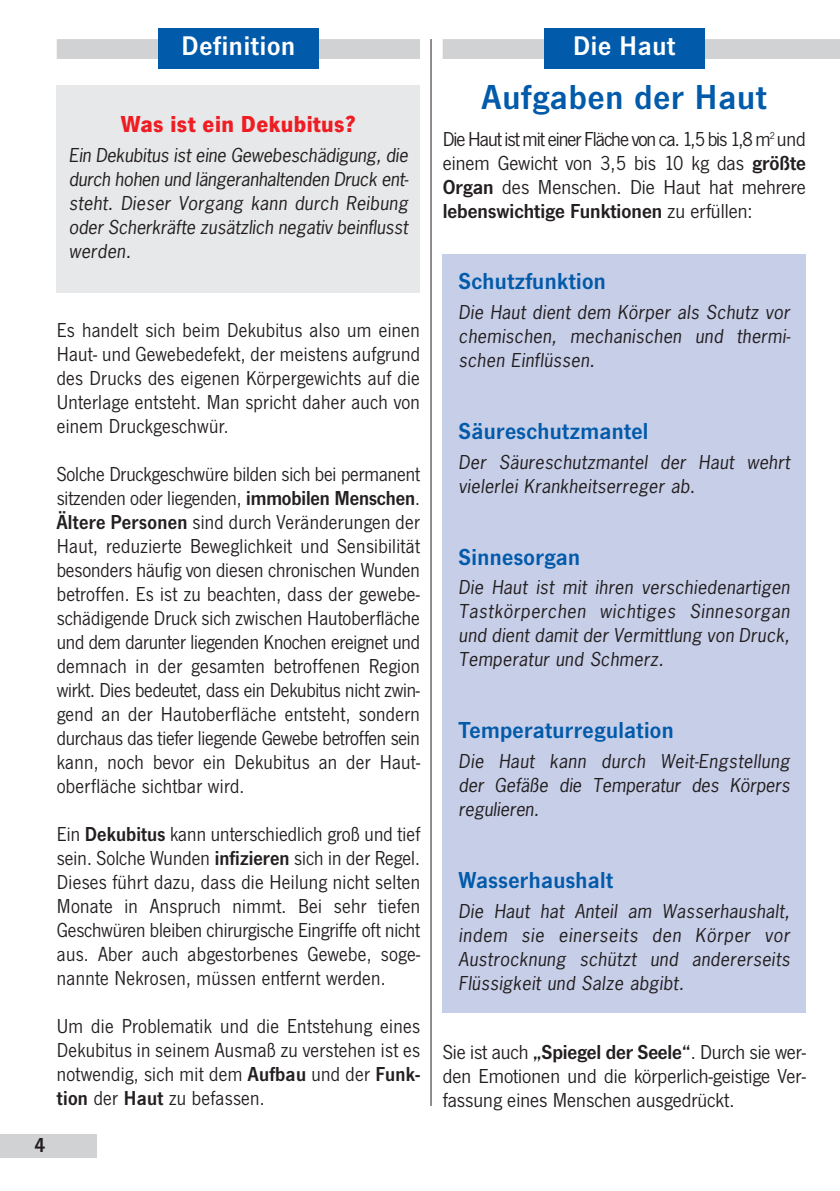
<style>
.page{position:relative;width:840px;height:1191px;background:#fff}
.page>*{position:absolute;margin:0;border:0;box-sizing:border-box;transform-origin:0 0}
.t1{font:600 36px "News Got T";letter-spacing:.025em;color:#015aaa}
.t2{font:600 28px "News Got T";letter-spacing:.025em;color:#fff}
.t3{font:600 24px "News Got T";letter-spacing:.015em;color:#015aaa}
.t4{font:700 24px "News Got T";letter-spacing:.015em;color:#ee1d23}
.t5{font:21px/24px "News Got T";letter-spacing:.015em;color:#231f20;text-align:justify;scale:.96 1}
.t6{font:21px/24px "News Got T";letter-spacing:.015em;color:#231f20;text-align:justify}
.t7{font:600 21px "News Got T";color:#231f20}
.t8{font:italic 18px/24px "News Gothic";letter-spacing:.015em;color:#231f20;text-align:justify}
.s1{font-weight:600}
</style>
<div class="page">
<div style="left:442px;top:39px;width:397px;height:20px;background:#d1d2d4"></div>
<div style="left:0;top:1134px;width:96px;height:23px;background:#d1d2d4"></div>
<div style="left:57px;top:39px;width:363px;height:20px;background:#d1d2d4"></div>
<div style="left:57px;top:85px;width:363px;height:208px;background:#e7e8e9"></div>
<div style="left:442px;top:254px;width:363px;height:758px;background:#c7cee8"></div>
<hr style="left:430px;top:39px;width:1px;height:1067px;background:#231f20">
<div style="left:158px;top:28px;width:160px;height:40px;background:#015aaa"></div>
<div style="left:543px;top:28px;width:161px;height:40px;background:#015aaa"></div>
<p class="t7" style="left:34px;top:1132px;width:13px">4</p>
<h2 class="t2" style="left:181px;top:29px;width:115px">Definition</h2>
<h2 class="t2" style="left:572px;top:29px;width:104px">Die Haut</h2>
<h1 class="t1" style="left:481px;top:76px;width:286px">Aufgaben der Haut</h1>
<p class="t4" style="left:121px;top:110px;width:236px">Was ist ein Dekubitus?</p>
<p class="t8" style="left:69px;top:144px;width:341px">Ein Dekubitus ist eine Gewebeschädigung, die durch hohen und längeranhaltenden Druck ent&shy;steht. Dieser Vorgang kann durch Reibung oder Scherkräfte zusätzlich negativ beinflusst werden.</p>
<p class="t6" style="left:442px;top:127px;width:364px">Die Haut ist mit einer Fläche von ca. 1,5 bis 1,8 m<sup>2</sup> und einem Gewicht von 3,5 bis 10 kg das <span class="s1">größte Organ</span> des Menschen. Die Haut hat mehrere <span class="s1">lebenswichtige Funktionen</span> zu erfüllen:</p>
<p class="t5" style="left:57px;top:318px;width:379px">Es handelt sich beim Dekubitus also um einen Haut- und Gewebedefekt, der meistens aufgrund des Drucks des eigenen Körpergewichts auf die Unterlage entsteht. Man spricht daher auch von einem Druckgeschwür.</p>
<p class="t5" style="left:57px;top:462px;width:380px">Solche Druckgeschwüre bilden sich bei permanent sitzenden oder liegenden, <span class="s1">immobilen Menschen</span>.<br><span class="s1">Ältere Personen</span> sind durch Veränderungen der Haut, reduzierte Beweglichkeit und Sensibilität besonders häufig von diesen chronischen Wunden betroffen. Es ist zu beachten, dass der gewebe&shy;schädigende Druck sich zwischen Hautoberfläche und dem darunter liegenden Knochen ereignet und demnach in der gesamten betroffenen Region wirkt. Dies bedeutet, dass ein Dekubitus nicht zwin&shy;gend an der Hautoberfläche entsteht, sondern durchaus das tiefer liegende Gewebe betroffen sein kann, noch bevor ein Dekubitus an der Haut&shy;oberfläche sichtbar wird.</p>
<p class="t5" style="left:57px;top:822px;width:380px">Ein <span class="s1">Dekubitus</span> kann unterschiedlich groß und tief sein. Solche Wunden <span class="s1">infizieren</span> sich in der Regel.<br>Dieses führt dazu, dass die Heilung nicht selten Monate in Anspruch nimmt. Bei sehr tiefen Geschwüren bleiben chirurgische Eingriffe oft nicht aus. Aber auch abgestorbenes Gewebe, soge&shy;nannte Nekrosen, müssen entfernt werden.</p>
<p class="t5" style="left:57px;top:1014px;width:379px">Um die Problematik und die Entstehung eines Dekubitus in seinem Ausmaß zu verstehen ist es notwendig, sich mit dem <span class="s1">Aufbau</span> und der <span class="s1">Funk&shy;tion</span> der <span class="s1">Haut</span> zu befassen.</p>
<p class="t3" style="left:458px;top:267px;width:149px">Schutzfunktion</p>
<p class="t8" style="left:458px;top:301px;width:333px">Die Haut dient dem Körper als Schutz vor chemischen, mechanischen und thermi&shy;schen Einflüssen.</p>
<p class="t3" style="left:458px;top:416px;width:191px">Säureschutzmantel</p>
<p class="t8" style="left:458px;top:450px;width:332px">Der Säureschutzmantel der Haut wehrt vielerlei Krankheitserreger ab.</p>
<p class="t3" style="left:458px;top:542px;width:123px">Sinnesorgan</p>
<p class="t8" style="left:458px;top:576px;width:332px">Die Haut ist mit ihren verschiedenartigen Tastkörperchen wichtiges Sinnesorgan und dient damit der Vermittlung von Druck, Temperatur und Schmerz.</p>
<p class="t3" style="left:458px;top:716px;width:216px">Temperaturregulation</p>
<p class="t8" style="left:458px;top:750px;width:332px">Die Haut kann durch Weit-Engstellung der Gefäße die Temperatur des Körpers regulieren.</p>
<p class="t3" style="left:458px;top:865px;width:156px">Wasserhaushalt</p>
<p class="t8" style="left:458px;top:899px;width:332px">Die Haut hat Anteil am Wasserhaushalt, indem sie einerseits den Körper vor Austrocknung schützt und andererseits Flüssigkeit und Salze abgibt.</p>
<p class="t6" style="left:442px;top:1039px;width:364px">Sie ist auch <span class="s1">„Spiegel der Seele“</span>. Durch sie wer&shy;den Emotionen und die körperlich-geistige Ver&shy;fassung eines Menschen ausgedrückt.</p>
</div>
